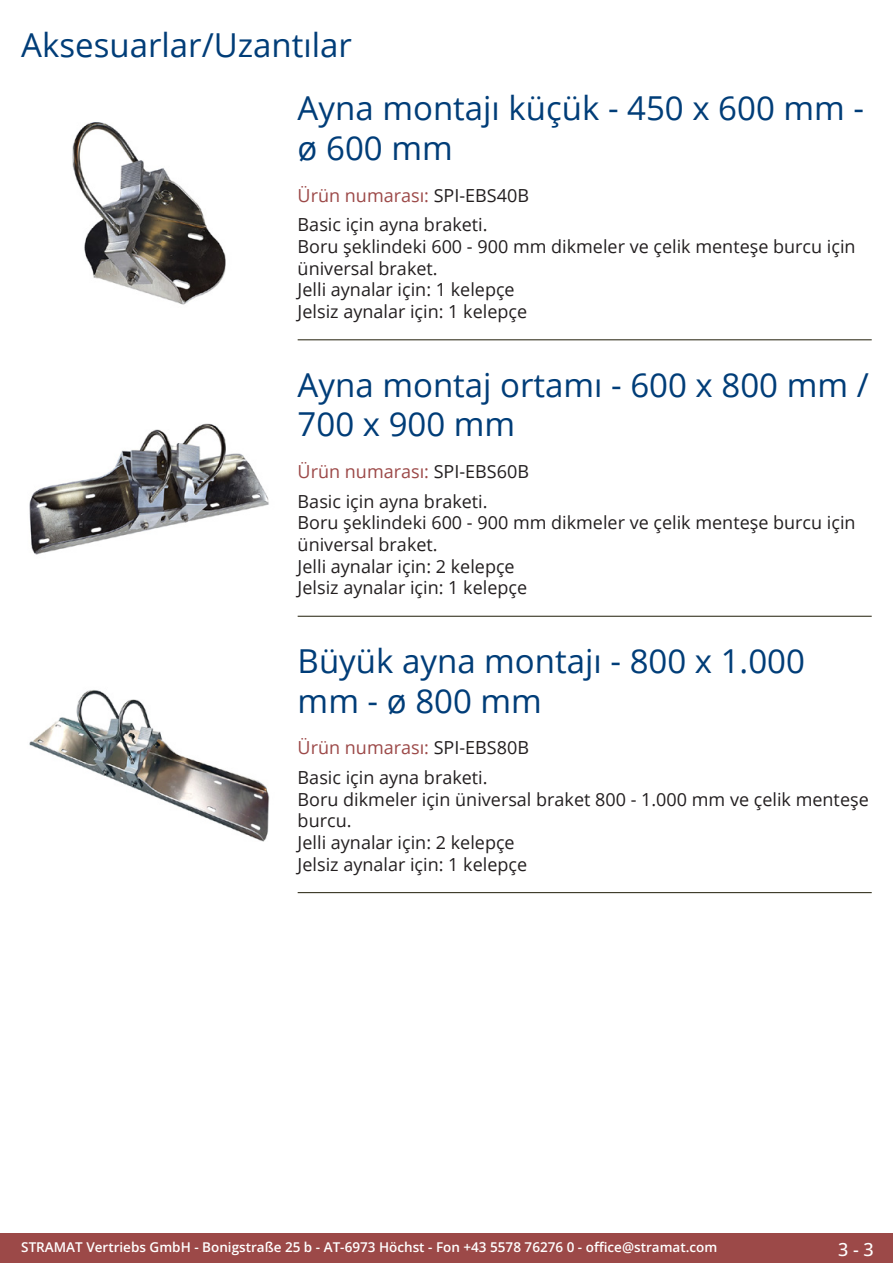
<style>
.page{position:relative;width:893px;height:1263px;background:#fff}
.page>*{position:absolute;margin:0;border:0;box-sizing:border-box;transform-origin:0 0}
.Produkttitel{font:33px/39.6px "Open Sans";color:#003d78}
.RastTitel{font:33px "Open Sans";color:#003d78}
.Beschreibung_Text{font:18px/21.6px "Open Sans";color:#231f20}
.TechDaten_Überschrif{font:18px "Open Sans";color:#9c4948}
.t1{font:500 18px "Open Sans";color:#fff}
.t2{font:600 13.5px "Open Sans";color:#fff}
.s1{color:#231f20}
</style>
<div class="page">
<div style="left:0;top:1233px;width:893px;height:30px;background:#9c4948"></div>
<hr style="left:298px;top:340px;width:574px;height:1px;background:#201d08">
<hr style="left:298px;top:616px;width:574px;height:1px;background:#201d08">
<hr style="left:298px;top:892px;width:574px;height:1px;background:#201d08">
<img style="left:72px;top:122px;width:154px;height:183px">
<img style="left:29px;top:423px;width:240px;height:132px">
<img style="left:29px;top:690px;width:241px;height:152px">
<p class="RastTitel" style="left:21px;top:22px;width:332px">Aksesuarlar/Uzantılar</p>
<p class="Produkttitel" style="left:298px;top:88px;width:568px">Ayna montajı küçük - 450 x 600 mm - ø 600 mm</p>
<p class="TechDaten_Überschrif" style="left:298px;top:183px;width:233px">Ürün numarası: <span class="s1">SPI-EBS40B</span></p>
<p class="Beschreibung_Text" style="left:298px;top:214px;width:559px">Basic için ayna braketi.<br>Boru şeklindeki 600 - 900 mm dikmeler ve çelik menteşe burcu için üniversal braket.<br>Jelli aynalar için: 1 kelepçe<br>Jelsiz aynalar için: 1 kelepçe</p>
<p class="Produkttitel" style="left:298px;top:364px;width:573px">Ayna montaj ortamı - 600 x 800 mm /<br>700 x 900 mm</p>
<p class="TechDaten_Überschrif" style="left:298px;top:459px;width:233px">Ürün numarası: <span class="s1">SPI-EBS60B</span></p>
<p class="Beschreibung_Text" style="left:298px;top:490px;width:559px">Basic için ayna braketi.<br>Boru şeklindeki 600 - 900 mm dikmeler ve çelik menteşe burcu için üniversal braket.<br>Jelli aynalar için: 2 kelepçe<br>Jelsiz aynalar için: 1 kelepçe</p>
<p class="Produkttitel" style="left:298px;top:640px;width:509px">Büyük ayna montajı - 800 x 1.000 mm - ø 800 mm</p>
<p class="TechDaten_Überschrif" style="left:298px;top:735px;width:233px">Ürün numarası: <span class="s1">SPI-EBS80B</span></p>
<p class="Beschreibung_Text" style="left:298px;top:766px;width:573px">Basic için ayna braketi.<br>Boru dikmeler için üniversal braket 800 - 1.000 mm ve çelik menteşe burcu.<br>Jelli aynalar için: 2 kelepçe<br>Jelsiz aynalar için: 1 kelepçe</p>
<p class="t2" style="left:21px;top:1238px;width:698px">STRAMAT Vertriebs GmbH - Bonigstraße 25 b - AT-6973 Höchst - Fon +43 5578 76276 0 - office@stramat.com</p>
<p class="t1" style="left:838px;top:1237px;width:37px">3 - 3</p>
</div>
